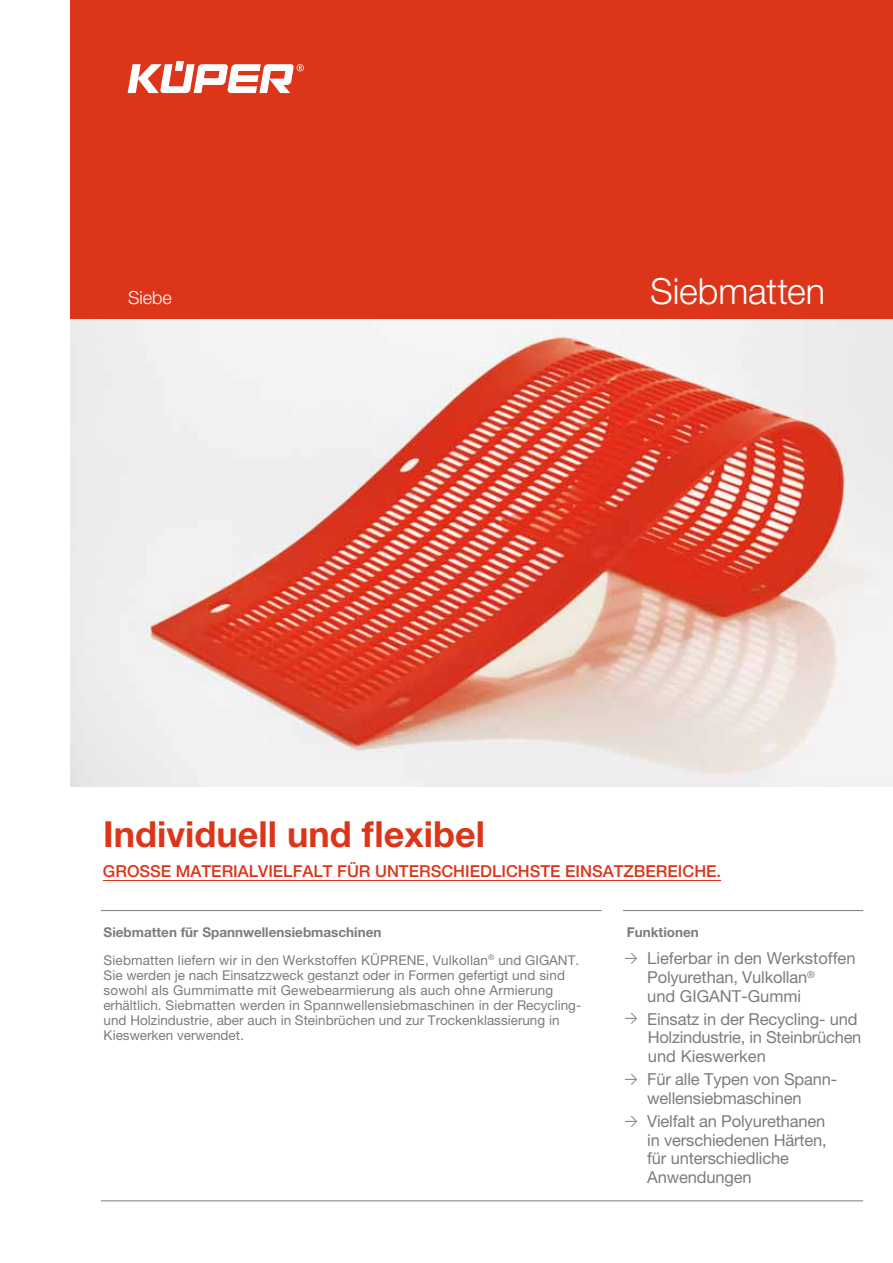
<style>
.page{position:relative;width:893px;height:1263px;background:#fff}
.page>*{position:absolute;margin:0;border:0;box-sizing:border-box;transform-origin:0 0}
.t1{font:700 36px "Helvetica Neue LT";color:#dd3519}
.t2{font:300 36px "Helvetica Neue LT";letter-spacing:-.005em;color:#fff}
.t3{font:300 18px "Helvetica Neue LT";color:#fff}
.t4{font:16.5px/18.8px "Helvetica Neue LT";letter-spacing:-.01em;color:#7b7c7e}
.t5{font:500 16.5px "Helvetica Neue LT";color:#dd3519}
.t6{font:13.5px/15px "Helvetica Neue LT";letter-spacing:.005em;color:#7b7c7e}
.t7{font:700 13.5px "Helvetica Neue LT";color:#7b7c7e}
.s1{font-weight:700}
.s2{font-family:"DIN";font-size:13.5px}
</style>
<div class="page">
<img style="left:70px;top:319px;width:823px;height:468px">
<div style="left:70px;top:0;width:823px;height:319px;background:#dd3519"></div>
<svg style="left:128px;top:61px;width:176px;height:32px"></svg>
<hr style="left:101px;top:910px;width:501px;height:1px;background:#7b7c7e">
<hr style="left:101px;top:1200px;width:762px;height:1px;background:#7b7c7e">
<hr style="left:623px;top:910px;width:240px;height:1px;background:#7b7c7e">
<hr style="left:103px;top:880px;width:618px;height:1px;background:#dd3519">
<h2 class="t3" style="left:128px;top:286px;width:45px">Siebe</h2>
<h1 class="t2" style="left:650px;top:269px;width:176px">Siebmatten</h1>
<h1 class="t1" style="left:103px;top:812px;width:383px">Individuell und flexibel</h1>
<p class="t5" style="left:103px;top:862px;width:620px">GROSSE MATERIALVIELFALT FÜR UNTERSCHIEDLICHSTE EINSATZBEREICHE.</p>
<p class="t6" style="left:104px;top:918px;width:477px;line-height:27.8px"><span class="s1">Siebmatten für Spannwellensiebmaschinen<br></span>Siebmatten liefern wir in den Werkstoffen Küprene, Vulkollan<sup>®</sup> und Gigant.</p>
<p class="t6" style="left:103px;top:967px;width:479px">Sie werden je nach Einsatzzweck gestanzt oder in Formen gefertigt und sind sowohl als Gummimatte mit Gewebearmierung als auch ohne Armierung erhältlich. Siebmatten werden in Spannwellensiebmaschinen in der Recycling&shy;und Holzindustrie, aber auch in Steinbrüchen und zur Trockenklassierung in Kieswerken verwendet.</p>
<p class="t7" style="left:627px;top:924px;width:74px">Funktionen</p>
<p class="t4" style="left:625px;top:949px;width:232px"><span class="s2">&gt;</span> Lieferbar in den Werkstoffen</p>
<p class="t4" style="left:626px;top:967px;width:190px">Polyurethan, Vulkollan<sup>®</sup></p>
<p class="t4" style="left:647px;top:986px;width:74px">und GIGANT</p>
<p class="t4" style="left:625px;top:984px;width:235px;line-height:23px;text-indent:117px">-Gummi<br><span class="s2">&gt;</span> Einsatz in der Recycling- und</p>
<p class="t4" style="left:648px;top:1028px;width:215px">Holzindustrie, in Steinbrüchen und Kieswerken</p>
<p class="t4" style="left:647px;top:1070px;width:192px;text-indent:-23px"><span class="s2">&gt;</span> Für alle Typen von Spann&shy;wellensiebmaschinen</p>
<p class="t4" style="left:625px;top:1111px;width:202px"><span class="s2">&gt;</span> Vielfalt an Polyurethanen</p>
<p class="t4" style="left:647px;top:1130px;width:181px">in verschiedenen Härten,</p>
<p class="t4" style="left:647px;top:1149px;width:143px">für unterschiedliche</p>
<p class="t4" style="left:626px;top:1168px;width:127px">Anwendungen</p>
</div>
